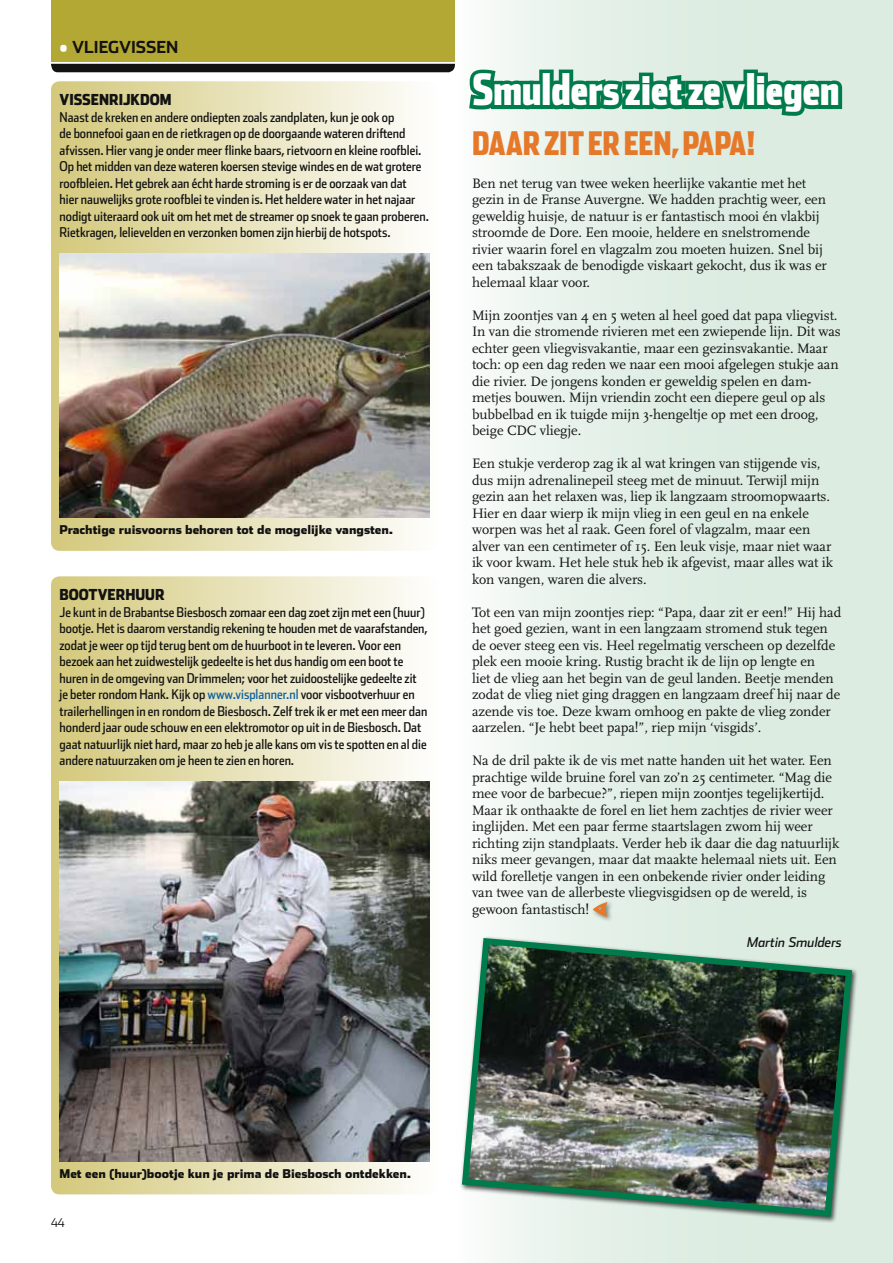
<style>
.page{position:relative;width:893px;height:1263px;background:#fff}
.page>*{position:absolute;margin:0;border:0;box-sizing:border-box;transform-origin:0 0}
.t1{font:900 42.75px "Stainless Comp";letter-spacing:.005em;color:#fff}
.t2{font:900 32.25px "Stainless Comp";letter-spacing:-.005em;color:#e67929}
.t3{font:700 16.5px "Stainless";color:#121212}
.t4{font:900 15px "Stainless Cond";color:#121212}
.t5{font:14.25px/16.5px "Scala";letter-spacing:-.005em;color:#121212}
.t6{font:13.5px/16.5px "Stainless Cond";color:#121212}
.t7{font:italic 13.5px "Stainless";letter-spacing:-.005em;color:#121212}
.t8{font:900 12px "Stainless";color:#121212}
.t9{font:300 12px "Stainless";color:#121212}
.s1{font-weight:900;color:#fff}
.s2{color:#0f609f}
</style>
<div class="page">
<div style="left:51px;top:64px;width:404px;height:8px;background:#121212"></div>
<div style="left:51px;top:0;width:404px;height:62px;background:#b4a835"></div>
<div style="left:455px;top:0;width:438px;height:1263px;background:linear-gradient(to right,#f2f8f4,#d5e8db)"></div>
<svg style="left:465px;top:66px;width:381px;height:58px;background:#6db396"></svg>
<div style="left:590px;top:899px;width:23px;height:24px;background:#121212;opacity:.5"></div>
<svg style="left:593px;top:902px;width:15px;height:15px"></svg>
<img style="left:459px;top:935px;width:396px;height:285px">
<div style="left:51px;top:81px;width:387px;height:470px;background:linear-gradient(to right,#d4c97e,#fcfcfb);border-radius:9px"></div>
<img style="left:60px;top:254px;width:369px;height:264px">
<div style="left:51px;top:576px;width:387px;height:618px;background:linear-gradient(to right,#d3c97c,#fcfcfb);border-radius:9px"></div>
<img style="left:60px;top:782px;width:369px;height:379px">
<p class="t3" style="left:60px;top:37px;width:120px"><span class="s1">•</span> VLIEGVISSEN</p>
<p class="t4" style="left:60px;top:91px;width:114px">VISSENRIJKDOM</p>
<p class="t6" style="left:60px;top:108px;width:371px">Naast de kreken en andere ondiepten zoals zandplaten, kun je ook op<br>de bonnefooi gaan en de rietkragen op de doorgaande wateren driftend afvissen. Hier vang je onder meer flinke baars, rietvoorn en kleine roofblei.<br>Op het midden van deze wateren koersen stevige windes en de wat grotere roofbleien. Het gebrek aan écht harde stroming is er de oorzaak van dat hier nauwelijks grote roofblei te vinden is. Het heldere water in het najaar nodigt uiteraard ook uit om het met de streamer op snoek te gaan proberen.<br>Rietkragen, lelievelden en verzonken bomen zijn hierbij de hotspots.</p>
<p class="t8" style="left:60px;top:522px;width:335px">Prachtige ruisvoorns behoren tot de mogelijke vangsten.</p>
<p class="t4" style="left:60px;top:586px;width:107px">BOOTVERHUUR</p>
<p class="t6" style="left:60px;top:603px;width:370px">Je kunt in de Brabantse Biesbosch zomaar een dag zoet zijn met een (huur) bootje. Het is daarom verstandig rekening te houden met de vaarafstanden, zodat je weer op tijd terug bent om de huurboot in te leveren. Voor een bezoek aan het zuidwestelijk gedeelte is het dus handig om een boot te huren in de omgeving van Drimmelen; voor het zuidoostelijke gedeelte zit je beter rondom Hank. Kijk op <span class="s2">www.visplanner.nl</span> voor visbootverhuur en trailerhellingen in en rondom de Biesbosch. Zelf trek ik er met een meer dan honderd jaar oude schouw en een elektromotor op uit in de Biesbosch. Dat gaat natuurlijk niet hard, maar zo heb je alle kans om vis te spotten en al die andere natuurzaken om je heen te zien en horen.</p>
<h1 class="t1" style="left:472px;top:63px;width:369px">Smulders ziet ze vliegen</h1>
<h2 class="t2" style="left:472px;top:123px;width:285px">DAAR ZIT er eeN, PAPA!</h2>
<p class="t5" style="left:472px;top:175px;width:356px">Ben net terug van twee weken heerlijke vakantie met het gezin in de Franse Auvergne. We hadden prachtig weer, een geweldig huisje, de natuur is er fantastisch mooi én vlakbij stroomde de Dore. Een mooie, heldere en snelstromende rivier waarin forel en vlagzalm zou moeten huizen. Snel bij een tabakszaak de benodigde viskaart gekocht, dus ik was er helemaal klaar voor.</p>
<p class="t5" style="left:472px;top:307px;width:370px">Mijn zoontjes van 4 en 5 weten al heel goed dat papa vliegvist.<br>In van die stromende rivieren met een zwiepende lijn. Dit was echter geen vliegvisvakantie, maar een gezinsvakantie. Maar toch: op een dag reden we naar een mooi afgelegen stukje aan die rivier. De jongens konden er geweldig spelen en dam&shy;metjes bouwen. Mijn vriendin zocht een diepere geul op als bubbelbad en ik tuigde mijn 3-hengeltje op met een droog, beige CDC vliegje.</p>
<p class="t5" style="left:472px;top:456px;width:363px">Een stukje verderop zag ik al wat kringen van stijgende vis, dus mijn adrenalinepeil steeg met de minuut. Terwijl mijn gezin aan het relaxen was, liep ik langzaam stroomopwaarts.<br>Hier en daar wierp ik mijn vlieg in een geul en na enkele worpen was het al raak. Geen forel of vlagzalm, maar een alver van een centimeter of 15. Een leuk visje, maar niet waar ik voor kwam. Het hele stuk heb ik afgevist, maar alles wat ik kon vangen, waren die alvers.</p>
<p class="t5" style="left:472px;top:604px;width:371px">Tot een van mijn zoontjes riep: “Papa, daar zit er een!” Hij had het goed gezien, want in een langzaam stromend stuk tegen de oever steeg een vis. Heel regelmatig verscheen op dezelfde plek een mooie kring. Rustig bracht ik de lijn op lengte en<br>liet de vlieg aan het begin van de geul landen. Beetje menden zodat de vlieg niet ging draggen en langzaam dreef hij naar de azende vis toe. Deze kwam omhoog en pakte de vlieg zonder aarzelen. “Je hebt beet papa!”, riep mijn ‘visgids’.</p>
<p class="t5" style="left:472px;top:753px;width:369px">Na de dril pakte ik de vis met natte handen uit het water. Een prachtige wilde bruine forel van zo’n 25 centimeter. “Mag die mee voor de barbecue?”, riepen mijn zoontjes tegelijkertijd.<br>Maar ik onthaakte de forel en liet hem zachtjes de rivier weer inglijden. Met een paar ferme staartslagen zwom hij weer richting zijn standplaats. Verder heb ik daar die dag natuurlijk niks meer gevangen, maar dat maakte helemaal niets uit. Een wild forelletje vangen in een onbekende rivier onder leiding van twee van de allerbeste vliegvisgidsen op de wereld, is gewoon fantastisch!</p>
<p class="t7" style="left:747px;top:934px;width:96px">Martin Smulders</p>
<p class="t8" style="left:60px;top:1166px;width:353px">Met een (huur)bootje kun je prima de Biesbosch ontdekken.</p>
<p class="t9" style="left:51px;top:1216px;width:15px">44</p>
</div>
